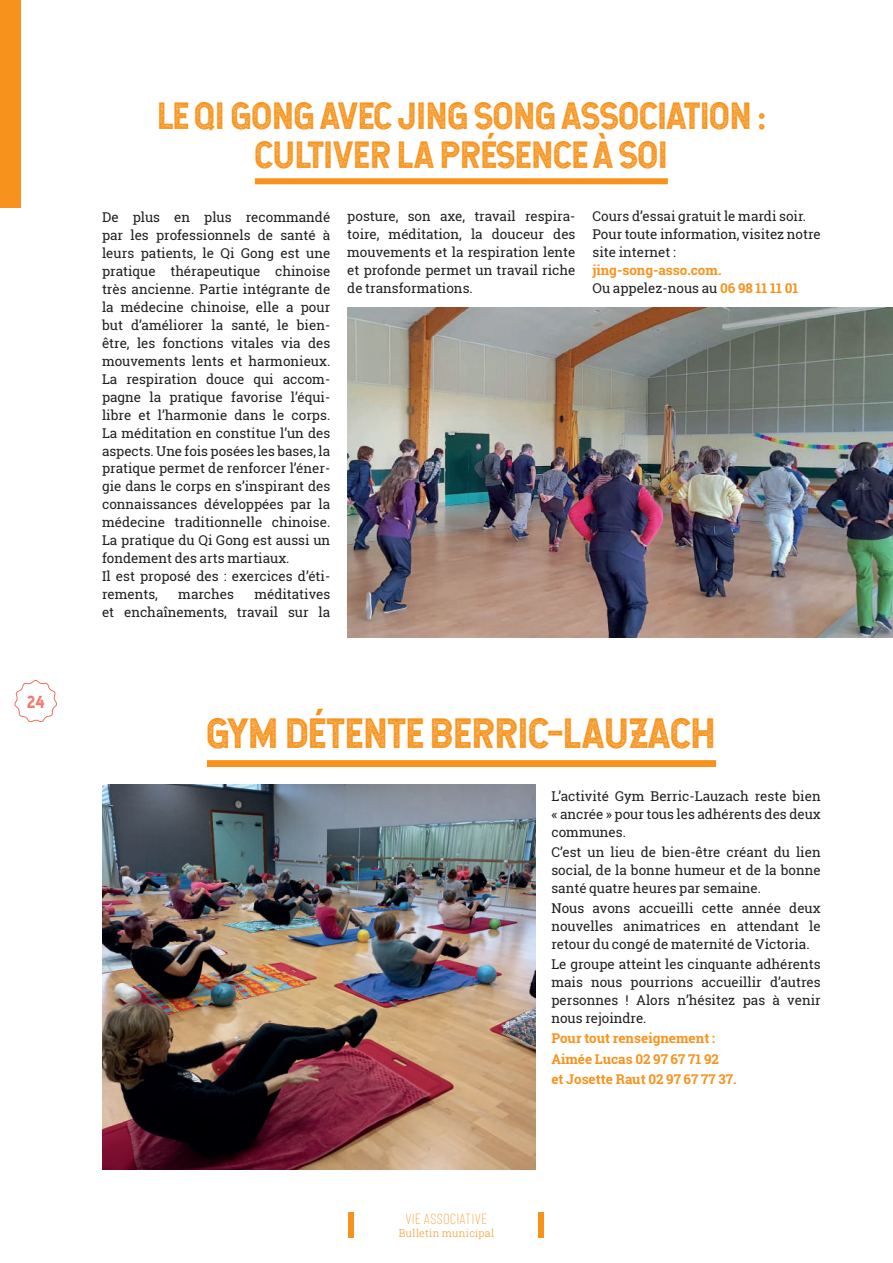
<style>
.page{position:relative;width:893px;height:1263px;background:#fff}
.page>*{position:absolute;margin:0;border:0;box-sizing:border-box;transform-origin:0 0}
.t1{font:40.2px "Hansief Rough";color:#f7931d}
.t2{font:36px/39px "Hansief Rough";color:#f7931d;text-align:center}
.t3{font:16.5px "Hansief Rough";color:#f26f5d}
.t4{font:100 15px "Barlow Condensed";letter-spacing:.015em;color:#f7931d}
.t5{font:13.5px/18px "Roboto Slab";color:#231f20;text-align:justify}
.t6{font:700 13.5px/20.1px "Roboto Slab";color:#f7931d}
.t7{font:300 10.5px "Roboto Slab";letter-spacing:.03em;color:#f7931d}
.s1{font-weight:400;color:#231f20}
</style>
<div class="page">
<svg style="left:14px;top:680px;width:43px;height:43px"></svg>
<div style="left:348px;top:1212px;width:6px;height:25px;background:#f7931d"></div>
<div style="left:538px;top:1212px;width:6px;height:25px;background:#f7931d"></div>
<div style="left:207px;top:760px;width:509px;height:7px;background:#f7931d"></div>
<img style="left:102px;top:784px;width:434px;height:385px">
<div style="left:255px;top:178px;width:413px;height:6px;background:#f7931d"></div>
<img style="left:347px;top:308px;width:546px;height:329px">
<div style="left:0;top:0;width:21px;height:208px;background:#f7931d"></div>
<p class="t3" style="left:27px;top:691px;width:19px">24</p>
<h2 class="t2" style="left:158px;top:95px;width:609px">LE QI GONG AVEC JING SONG ASSOCIATION :<br>CULTIVER LA PRÉSENCE À SOI</h2>
<p class="t5" style="left:102px;top:207px;width:230px;text-align:left">De plus en plus recommandé par les professionnels de santé à leurs patients, le Qi Gong est une pratique thérapeutique chinoise très ancienne. Partie intégrante de la médecine chinoise, elle a pour but d’améliorer la santé, le bien&shy;être, les fonctions vitales via des mouvements lents et harmonieux.<br>La respiration douce qui accom&shy;pagne la pratique favorise l’équi&shy;libre et l’harmonie dans le corps.<br>La méditation en constitue l’un des aspects. Une fois posées les bases, la pratique permet de renforcer l’éner&shy;gie dans le corps en s’inspirant des connaissances développées par la médecine traditionnelle chinoise.<br>La pratique du Qi Gong est aussi un fondement des arts martiaux.<br>Il est proposé des : exercices d’éti&shy;rements,</p>
<p class="t5" style="left:102px;top:585px;width:230px;text-align:right">méditatives<br>et enchaînements, travail sur la</p>
<p class="t5" style="left:178px;top:585px;width:57px">marches</p>
<p class="t5" style="left:347px;top:207px;width:230px">posture, son axe, travail respira&shy;toire, méditation, la douceur des mouvements et la respiration lente et profonde permet un travail riche de transformations.</p>
<p class="t5" style="left:592px;top:207px;width:230px;text-align:left">Cours d’essai gratuit le mardi soir.<br>Pour toute information, visitez notre site internet :</p>
<p class="t6" style="left:592px;top:261px;width:207px;line-height:18px">jing-song-asso.com.<br><span class="s1">Ou appelez-nous au</span> 06 98 11 11 01</p>
<h1 class="t1" style="left:207px;top:707px;width:510px">GYM DÉTENTE BERRIC-LAUZACH</h1>
<p class="t4" style="left:406px;top:1207px;width:83px">VIE ASSOCIATIVE</p>
<p class="t7" style="left:399px;top:1226px;width:97px">Bulletin municipal</p>
<p class="t5" style="left:551px;top:787px;width:271px">L’activité Gym Berric-Lauzach reste bien « ancrée » pour tous les adhérents des deux communes.</p>
<p class="t5" style="left:551px;top:843px;width:271px">C’est un lieu de bien-être créant du lien social, de la bonne humeur et de la bonne santé quatre heures par semaine.</p>
<p class="t5" style="left:551px;top:899px;width:271px">Nous avons accueilli cette année deux nouvelles animatrices en attendant le retour du congé de maternité de Victoria.</p>
<p class="t5" style="left:551px;top:955px;width:271px">Le groupe atteint les cinquante adhérents mais nous pourrions accueillir d’autres personnes ! Alors n’hésitez pas à venir nous rejoindre.</p>
<p class="t6" style="left:551px;top:1028px;width:187px">Pour tout renseignement :<br>Aimée Lucas 02 97 67 71 92<br>et Josette Raut 02 97 67 77 37.</p>
</div>
